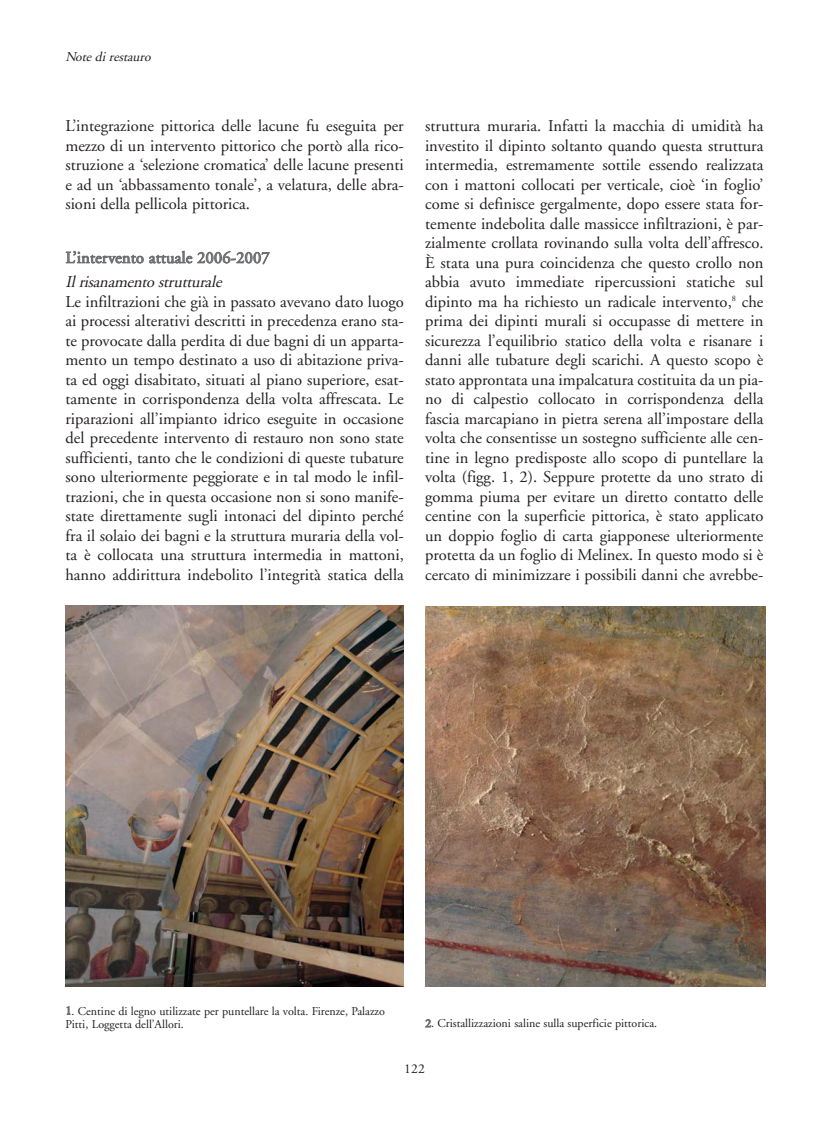
<style>
.page{position:relative;width:830px;height:1127px;background:#fff}
.page>*{position:absolute;margin:0;border:0;box-sizing:border-box;transform-origin:0 0}
.t1{font:16.5px/19.5px "Adobe Garamond";color:#231f20;text-align:justify}
.t2{font:16.5px "Adobe Garamond";letter-spacing:.01em;color:#6d6e70}
.t3{font:italic 16.5px "Adobe Garamond";color:#231f20}
.t4{font:italic 13.5px "Adobe Garamond";color:#231f20}
.t5{font:13.5px "Adobe Garamond";color:#231f20}
.t6{font:12px/13.5px "Adobe Garamond";color:#231f20}
.s1{color:#6d6e70}
</style>
<div class="page">
<img style="left:425px;top:606px;width:339px;height:381px">
<img style="left:65px;top:606px;width:338px;height:381px">
<p class="t4" style="left:65px;top:51px;width:90px">Note di restauro</p>
<p class="t1" style="left:65px;top:118px;width:340px">L’integrazione pittorica delle lacune fu eseguita per mezzo di un intervento pittorico che portò alla rico&shy;struzione a ‘selezione cromatica’ delle lacune presenti e ad un ‘abbassamento tonale’, a velatura, delle abra&shy;sioni della pellicola pittorica.</p>
<p class="t2" style="left:66px;top:251px;width:205px">L’intervento attuale 2006-2007</p>
<p class="t3" style="left:65px;top:275px;width:161px">Ilrisanamento strutturale</p>
<p class="t1" style="left:65px;top:293px;width:340px">Le infiltrazioni che già in passato avevano dato luogo ai processi alterativi descritti in precedenza erano sta&shy;te provocate dalla perdita di due bagni di un apparta&shy;mento un tempo destinato a uso di abitazione priva&shy;ta ed oggi disabitato, situati al piano superiore, esat&shy;tamente in corrispondenza della volta affrescata. Le riparazioni all’impianto idrico eseguite in occasione del precedente intervento di restauro non sono state sufficienti, tanto che le condizioni di queste tubature sono ulteriormente peggiorate e in tal modo le infil&shy;trazioni, che in questa occasione non si sono manife&shy;state direttamente sugli intonaci del dipinto perché fra il solaio dei bagni e la struttura muraria della vol&shy;ta è collocata una struttura intermedia in mattoni, hanno addirittura indebolito l’integrità statica della</p>
<p class="t1" style="left:425px;top:118px;width:340px">struttura muraria. Infatti la macchia di umidità ha investito il dipinto soltanto quando questa struttura intermedia, estremamente sottile essendo realizzata con i mattoni collocati per verticale, cioè ‘in foglio’ come si definisce gergalmente, dopo essere stata for&shy;temente indebolita dalle massicce infiltrazioni, è par&shy;zialmente crollata rovinando sulla volta dell’affresco.<br>È stata una pura coincidenza che questo crollo non abbia avuto immediate ripercussioni statiche sul dipinto ma ha richiesto un radicale intervento,<sup>8</sup> che prima dei dipinti murali si occupasse di mettere in sicurezza l’equilibrio statico della volta e risanare i danni alle tubature degli scarichi. A questo scopo è stato approntata una impalcatura costituita da un pia&shy;no di calpestio collocato in corrispondenza della fascia marcapiano in pietra serena all’impostare della volta che consentisse un sostegno sufficiente alle cen&shy;tine in legno predisposte allo scopo di puntellare la volta (figg. 1, 2). Seppure protette da uno strato di gomma piuma per evitare un diretto contatto delle centine con la superficie pittorica, è stato applicato un doppio foglio di carta giapponese ulteriormente protetta da un foglio di Melinex. In questo modo si è cercato di minimizzare i possibili danni che avrebbe-</p>
<p class="t6" style="left:65px;top:1005px;width:321px"><span class="s1">1</span>. Centine di legno utilizzate per puntellare la volta. Firenze, Palazzo<br>Pitti, Loggetta dell’Allori.</p>
<p class="t6" style="left:425px;top:1018px;width:233px"><span class="s1">2</span>. Cristallizzazioni saline sulla superficie pittorica.</p>
<p class="t5" style="left:404px;top:1063px;width:22px">122</p>
</div>
